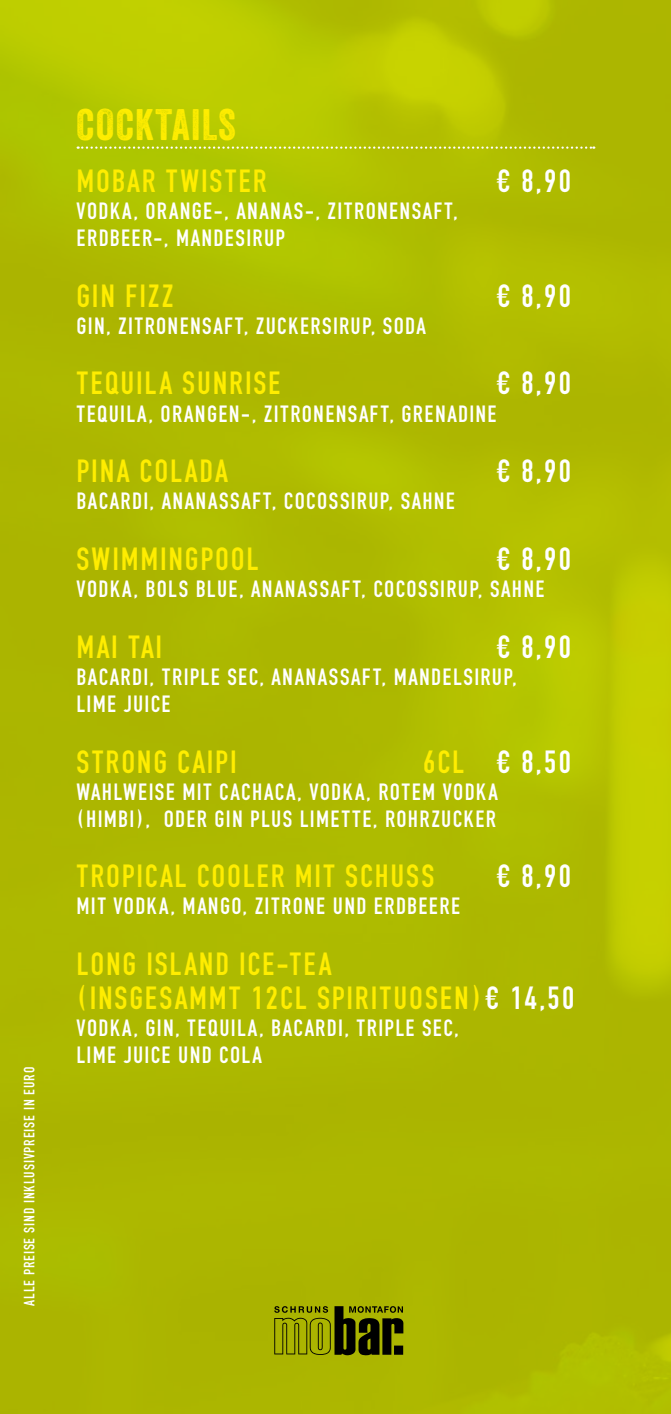
<style>
.page{position:relative;width:671px;height:1414px;background:#fff}
.page>*{position:absolute;margin:0;border:0;box-sizing:border-box;transform-origin:0 0}
.t1{font:42.75px "Veneer";letter-spacing:.03em;color:#ffed00}
.t2{font:33.75px/33.8px "Fette Eng D";letter-spacing:.05em;color:#ffed00}
.t3{font:33.75px "Fette Eng D";letter-spacing:.05em;color:#fff}
.t4{font:24.75px/27px "Fette Eng D";letter-spacing:.05em;color:#fff}
.t5{font:15.75px "Fette Eng D";letter-spacing:.05em;color:#fff}
.s1{color:#ffed00}
.s2{color:#fff}
</style>
<div class="page">
<img style="left:0;top:0;width:671px;height:1413px">
<svg style="left:274px;top:1305px;width:129px;height:50px;background:#646900"></svg>
<svg style="left:78px;top:146px;width:516px;height:3px;background:#c7d349"></svg>
<p class="t5" style="left:21px;top:1305px;width:240px;rotate:-90deg">ALLE PREISE SIND INKLUSIVPREISE IN EURO</p>
<h1 class="t1" style="left:77px;top:99px;width:161px">COCKTAILS</h1>
<h2 class="t2" style="left:77px;top:165px;width:192px">MOBAR TWISTER</h2>
<h2 class="t3" style="left:495px;top:163px;width:78px">€ 8,90</h2>
<p class="t4" style="left:77px;top:198px;width:383px">VODKA, ORANGE-, ANANAS-, ZITRONENSAFT,<br>ERDBEER-, MANDESIRUP</p>
<h2 class="t2" style="left:77px;top:279px;width:98px">GIN FIZZ</h2>
<h2 class="t3" style="left:495px;top:277px;width:78px">€ 8,90</h2>
<p class="t4" style="left:77px;top:312px;width:351px">GIN, ZITRONENSAFT, ZUCKERSIRUP, SODA</p>
<h2 class="t2" style="left:77px;top:367px;width:206px">TEQUILA SUNRISE</h2>
<h2 class="t3" style="left:495px;top:365px;width:78px">€ 8,90</h2>
<p class="t4" style="left:77px;top:400px;width:422px">TEQUILA, ORANGEN-, ZITRONENSAFT, GRENADINE</p>
<h2 class="t2" style="left:77px;top:455px;width:153px">PINA COLADA</h2>
<h2 class="t3" style="left:495px;top:453px;width:78px">€ 8,90</h2>
<p class="t4" style="left:77px;top:488px;width:380px">BACARDI, ANANASSAFT, COCOSSIRUP, SAHNE</p>
<h2 class="t2" style="left:77px;top:543px;width:183px">SWIMMINGPOOL</h2>
<h2 class="t3" style="left:495px;top:541px;width:78px">€ 8,90</h2>
<p class="t4" style="left:77px;top:576px;width:470px">VODKA, BOLS BLUE, ANANASSAFT, COCOSSIRUP, SAHNE</p>
<h2 class="t2" style="left:77px;top:630px;width:87px">MAI TAI</h2>
<h2 class="t3" style="left:495px;top:628px;width:78px">€ 8,90</h2>
<p class="t4" style="left:77px;top:663px;width:442px">BACARDI, TRIPLE SEC, ANANASSAFT, MANDELSIRUP,<br>LIME JUICE</p>
<h2 class="t2" style="left:77px;top:745px;width:162px">STRONG CAIPI</h2>
<h2 class="t3" style="left:423px;top:743px;width:150px"><span class="s1">6CL</span> € 8,50</h2>
<p class="t4" style="left:77px;top:778px;width:423px">WAHLWEISE MIT CACHACA, VODKA, ROTEM VODKA (HIMBI), ODER GIN PLUS LIMETTE, ROHRZUCKER</p>
<h2 class="t2" style="left:77px;top:860px;width:360px">TROPICAL COOLER MIT SCHUSS</h2>
<h2 class="t3" style="left:495px;top:858px;width:78px">€ 8,90</h2>
<p class="t4" style="left:77px;top:893px;width:385px">MIT VODKA, MANGO, ZITRONE UND ERDBEERE</p>
<h2 class="t2" style="left:77px;top:948px;width:500px">LONG ISLAND ICE-TEA<br>(INSGESAMMT 12CL SPIRITUOSEN)<span class="s2">€ 14,50</span></h2>
<p class="t4" style="left:77px;top:1014px;width:384px">VODKA, GIN, TEQUILA, BACARDI, TRIPLE SEC,<br>LIME JUICE UND COLA</p>
</div>
